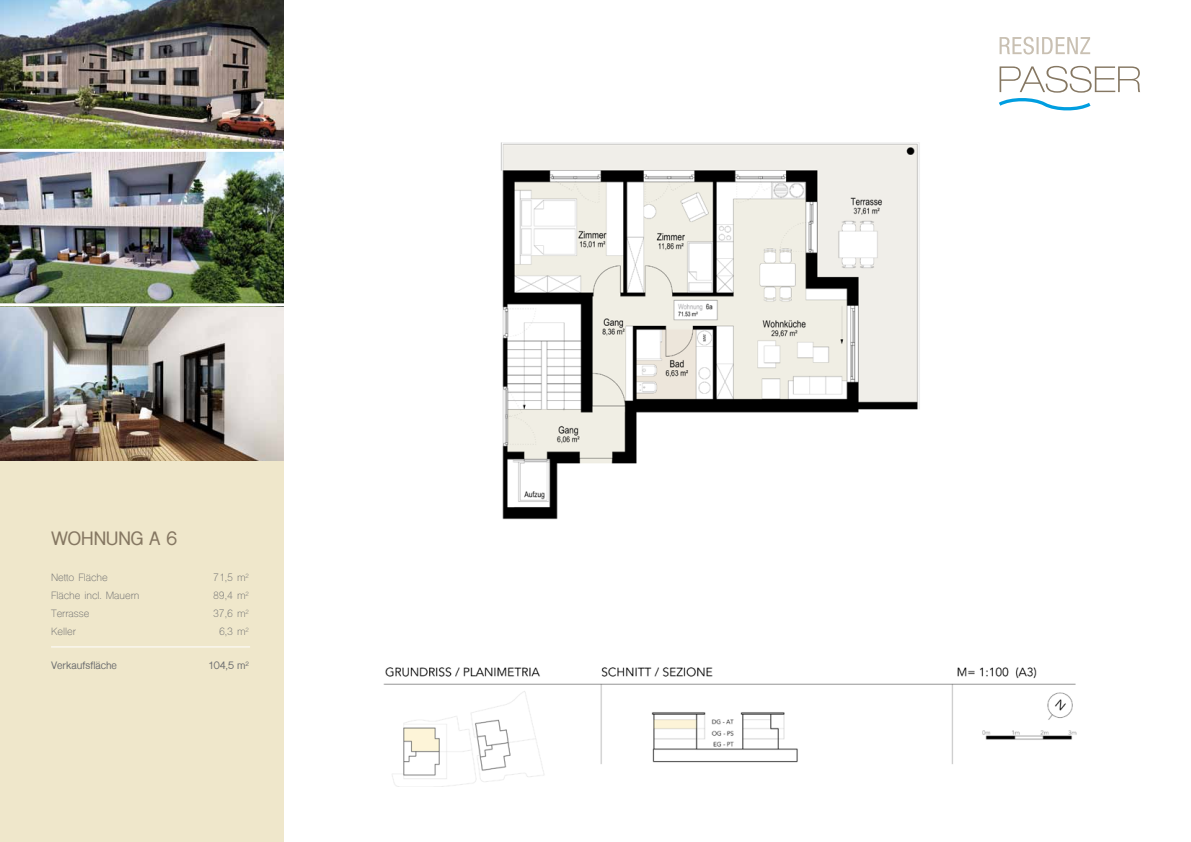
<style>
.page{position:relative;width:1191px;height:842px;background:#fff}
.page>*{position:absolute;margin:0;border:0;box-sizing:border-box;transform-origin:0 0}
.t1{font:700 18px "Shree Dev 0714";color:#857762}
.t2{font:10px "Shree Dev 0714";color:#707172}
.t3{font:700 10px "Shree Dev 0714";color:#707172}
</style>
<div class="page">
<svg style="left:999px;top:66px;width:141px;height:45px"></svg>
<svg style="left:999px;top:37px;width:91px;height:17px"></svg>
<img style="left:283px;top:126px;width:794px;height:660px">
<div style="left:0;top:154px;width:283px;height:688px;background:#efe7cb"></div>
<img style="left:0;top:0;width:283px;height:149px">
<img style="left:0;top:152px;width:283px;height:309px">
<hr style="left:0;top:303px;width:284px;height:3px;background:#fff">
<hr style="left:51px;top:646px;width:199px;height:1px;background:#fff">
<h1 class="t1" style="left:51px;top:528px;width:128px">wohnung A 6</h1>
<p class="t2" style="left:51px;top:572px;width:58px">Netto Fläche</p>
<p class="t2" style="left:213px;top:572px;width:38px">71,5 m<sup>2</sup></p>
<p class="t2" style="left:51px;top:590px;width:90px">Fläche incl. Mauern</p>
<p class="t2" style="left:213px;top:590px;width:38px">89,4 m<sup>2</sup></p>
<p class="t2" style="left:51px;top:608px;width:40px">Terrasse</p>
<p class="t2" style="left:213px;top:608px;width:38px">37,6 m<sup>2</sup></p>
<p class="t2" style="left:51px;top:626px;width:26px">Keller</p>
<p class="t2" style="left:219px;top:626px;width:32px">6,3 m<sup>2</sup></p>
<p class="t3" style="left:51px;top:660px;width:67px">Verkaufsfläche</p>
<p class="t3" style="left:208px;top:660px;width:43px">104,5 m<sup>2</sup></p>
</div>
